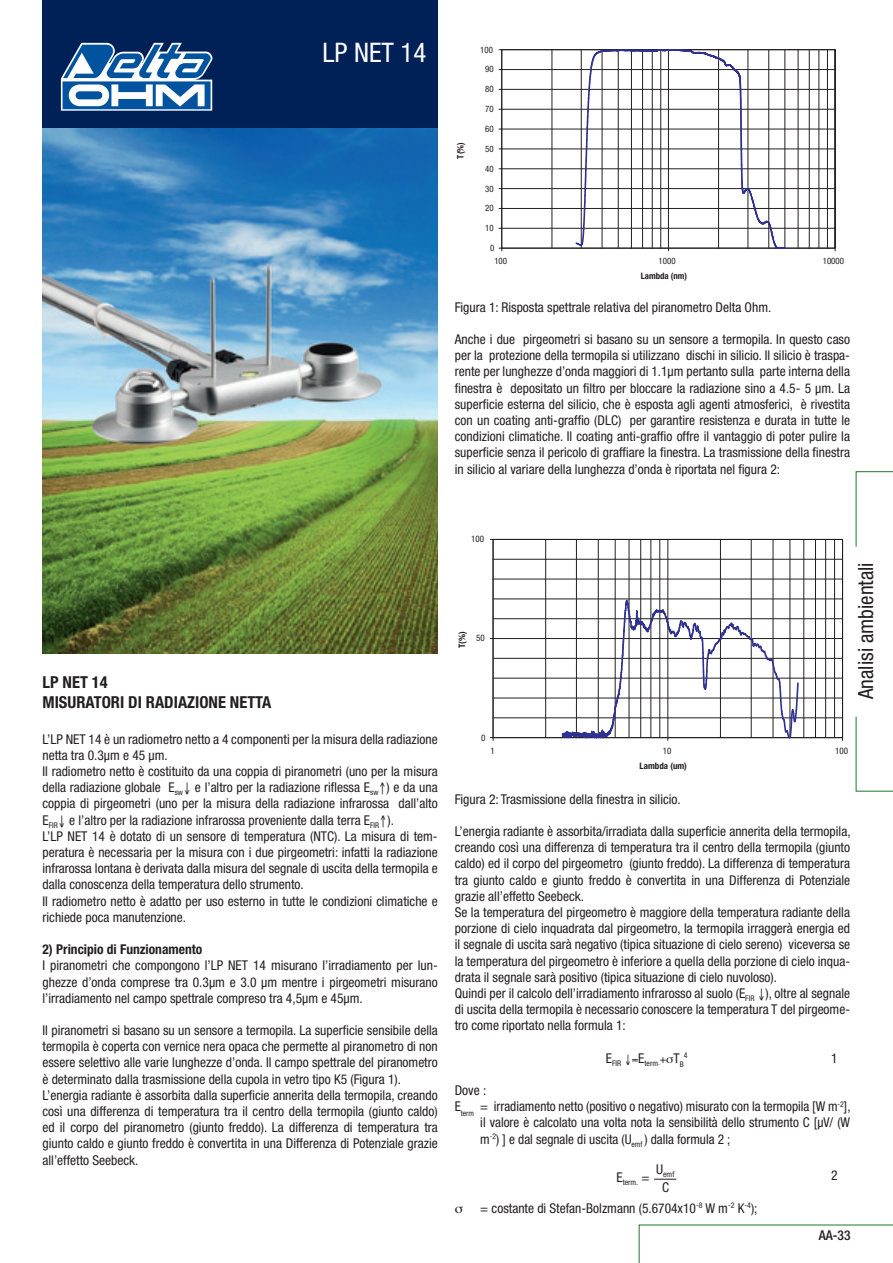
<style>
.page{position:relative;width:893px;height:1263px;background:#fff}
.page>*{position:absolute;margin:0;border:0;box-sizing:border-box;transform-origin:0 0}
.t1{font:condensed 27px "Helvetica Neue LT Std";color:#fff}
.t2{font:condensed 21px "Helvetica Neue LT Std";color:#231f20}
.t3{font:700 condensed 16.5px/19.8px "Helvetica Neue LT Std";color:#231f20}
.t4{font:condensed 13.5px/16.2px "Helvetica Neue LT Std";color:#231f20}
.t5{font:700 condensed 13.5px "Helvetica Neue LT Std";color:#231f20}
.t6{font:500 condensed 13.5px "Helvetica Neue LT Std";color:#231f20}
.t7{font:700 condensed 9px "Helvetica Neue LT Std";color:#231f20}
.t8{font:condensed 9px "Helvetica Neue LT Std";color:#231f20}
.t9{font:condensed 8.85px "Helvetica Neue LT Std";color:#231f20}
.t10{font:700 condensed 8.85px "Helvetica Neue LT Std";color:#231f20}
.t11{font:condensed 7.8px "Helvetica Neue LT Std";color:#231f20}
</style>
<div class="page">
<svg style="left:855px;top:471px;width:37px;height:321px"></svg>
<img style="left:42px;top:128px;width:396px;height:525px">
<div style="left:42px;top:0;width:396px;height:128px;background:#002158"></div>
<svg style="left:61px;top:43px;width:152px;height:68px;background:#6792bd"></svg>
<svg style="left:502px;top:49px;width:333px;height:199px"></svg>
<hr style="left:501px;top:50px;width:1px;height:198px;background:#231f20">
<hr style="left:502px;top:248px;width:333px;height:1px;background:#231f20">
<svg style="left:574px;top:48px;width:211px;height:203px"></svg>
<hr style="left:493px;top:718px;width:349px;height:1px;background:#231f20">
<hr style="left:493px;top:698px;width:349px;height:1px;background:#231f20">
<hr style="left:493px;top:678px;width:349px;height:1px;background:#231f20">
<hr style="left:493px;top:658px;width:349px;height:1px;background:#231f20">
<hr style="left:493px;top:618px;width:349px;height:1px;background:#231f20">
<hr style="left:493px;top:599px;width:349px;height:1px;background:#231f20">
<hr style="left:493px;top:579px;width:349px;height:1px;background:#231f20">
<hr style="left:493px;top:559px;width:349px;height:1px;background:#231f20">
<hr style="left:493px;top:638px;width:349px;height:1px;background:#231f20">
<hr style="left:545px;top:539px;width:1px;height:199px;background:#231f20">
<hr style="left:576px;top:539px;width:1px;height:199px;background:#231f20">
<hr style="left:598px;top:539px;width:1px;height:199px;background:#231f20">
<hr style="left:615px;top:539px;width:1px;height:199px;background:#231f20">
<hr style="left:629px;top:539px;width:1px;height:199px;background:#231f20">
<hr style="left:640px;top:539px;width:1px;height:199px;background:#231f20">
<hr style="left:651px;top:539px;width:1px;height:199px;background:#231f20">
<hr style="left:659px;top:539px;width:1px;height:199px;background:#231f20">
<hr style="left:720px;top:539px;width:1px;height:199px;background:#231f20">
<hr style="left:751px;top:539px;width:1px;height:199px;background:#231f20">
<hr style="left:773px;top:539px;width:1px;height:199px;background:#231f20">
<hr style="left:790px;top:539px;width:1px;height:199px;background:#231f20">
<hr style="left:803px;top:539px;width:1px;height:199px;background:#231f20">
<hr style="left:815px;top:539px;width:1px;height:199px;background:#231f20">
<hr style="left:825px;top:539px;width:1px;height:199px;background:#231f20">
<hr style="left:834px;top:539px;width:1px;height:199px;background:#231f20">
<hr style="left:667px;top:539px;width:1px;height:199px;background:#231f20">
<div style="left:493px;top:539px;width:350px;height:199px;border:1px solid #231f20"></div>
<hr style="left:493px;top:539px;width:1px;height:199px;background:#231f20">
<hr style="left:493px;top:737px;width:349px;height:1px;background:#231f20">
<svg style="left:561px;top:599px;width:238px;height:141px"></svg>
<svg style="left:639px;top:1225px;width:253px;height:38px"></svg>
<svg style="left:654px;top:1179px;width:22px;height:1px"></svg>
<h1 class="t1" style="left:323px;top:42px;width:105px">LP NET 14</h1>
<p class="t9" style="left:480px;top:46px;width:14px">100</p>
<p class="t9" style="left:485px;top:66px;width:10px">90</p>
<p class="t9" style="left:485px;top:86px;width:10px">80</p>
<p class="t9" style="left:485px;top:106px;width:10px">70</p>
<p class="t10" style="left:457px;top:159px;width:18px;rotate:-90deg">T(%)</p>
<p class="t9" style="left:485px;top:125px;width:10px">60</p>
<p class="t9" style="left:485px;top:145px;width:10px">50</p>
<p class="t9" style="left:485px;top:165px;width:10px">40</p>
<p class="t9" style="left:485px;top:185px;width:10px">30</p>
<p class="t9" style="left:485px;top:205px;width:10px">20</p>
<p class="t9" style="left:485px;top:225px;width:10px">10</p>
<p class="t9" style="left:490px;top:245px;width:6px">0</p>
<p class="t9" style="left:494px;top:257px;width:14px">100</p>
<p class="t9" style="left:658px;top:257px;width:18px">1000</p>
<p class="t9" style="left:823px;top:257px;width:23px">10000</p>
<p class="t10" style="left:641px;top:272px;width:48px">Lambda (nm)</p>
<p class="t4" style="left:455px;top:300px;width:318px">Figura 1: Risposta spettrale relativa del piranometro Delta Ohm.</p>
<p class="t4" style="left:455px;top:333px;width:397px;text-align:justify">Anche i due pirgeometri si basano su un sensore a termopila. In questo caso per la protezione della termopila si utilizzano dischi in silicio. Il silicio è traspa&shy;rente per lunghezze d’onda maggiori di 1.1μm pertanto sulla parte interna della finestra è depositato un filtro per bloccare la radiazione sino a 4.5- 5 μm. La superficie esterna del silicio, che è esposta agli agenti atmosferici, è rivestita con un coating anti-graffio (DLC) per garantire resistenza e durata in tutte le condizioni climatiche. Il coating anti-graffio offre il vantaggio di poter pulire la superficie senza il pericolo di graffiare la finestra. La trasmissione della finestra in silicio al variare della lunghezza d’onda è riportata nel figura 2:</p>
<p class="t3" style="left:42px;top:674px;width:230px">LP NET 14<br>MISURATORI DI RADIAZIONE NETTA</p>
<p class="t4" style="left:42px;top:732px;width:397px">L’LP NET 14 è un radiometro netto a 4 componenti per la misura della radiazione netta tra 0.3μm e 45 μm.<br>Il radiometro netto è costituito da una coppia di piranometri (uno per la misura della radiazione globale E<sub>sw</sub> e l’altro per la radiazione riflessa E<sub>sw</sub> ) e da una coppia di pirgeometri (uno per la misura della radiazione infrarossa dall’alto E<sub>FIR</sub> e l’altro per la radiazione infrarossa proveniente dalla terra E<sub>FIR</sub> ).<br>L’LP NET 14 è dotato di un sensore di temperatura (NTC). La misura di tem&shy;peratura è necessaria per la misura con i due pirgeometri: infatti la radiazione infrarossa lontana è derivata dalla misura del segnale di uscita della termopila e dalla conoscenza della temperatura dello strumento.<br>Il radiometro netto è adatto per uso esterno in tutte le condizioni climatiche e richiede poca manutenzione.</p>
<p class="t5" style="left:42px;top:944px;width:161px">2) Principio di Funzionamento</p>
<p class="t4" style="left:42px;top:959px;width:397px;text-align:justify">I piranometri che compongono l’LP NET 14 misurano l’irradiamento per lun&shy;ghezze d’onda comprese tra 0.3μm e 3.0 μm mentre i pirgeometri misurano l’irradiamento nel campo spettrale compreso tra 4,5μm e 45μm.</p>
<p class="t4" style="left:42px;top:1024px;width:397px">Il piranometri si basano su un sensore a termopila. La superficie sensibile della termopila è coperta con vernice nera opaca che permette al piranometro di non essere selettivo alle varie lunghezze d’onda. Il campo spettrale del piranometro è determinato dalla trasmissione della cupola in vetro tipo K5 (Figura 1).<br>L’energia radiante è assorbita dalla superficie annerita della termopila, creando così una differenza di temperatura tra il centro della termopila (giunto caldo) ed il corpo del piranometro (giunto freddo). La differenza di temperatura tra giunto caldo e giunto freddo è convertita in una Differenza di Potenziale grazie all’effetto Seebeck.</p>
<p class="t8" style="left:471px;top:536px;width:14px">100</p>
<p class="t7" style="left:458px;top:648px;width:18px;rotate:-90deg">T(%)</p>
<p class="t8" style="left:476px;top:635px;width:10px">50</p>
<h2 class="t2" style="left:857px;top:699px;width:138px;rotate:-90deg">Analisi ambientali</h2>
<p class="t8" style="left:481px;top:734px;width:6px">0</p>
<p class="t8" style="left:490px;top:747px;width:6px">1</p>
<p class="t8" style="left:663px;top:747px;width:10px">10</p>
<p class="t8" style="left:835px;top:747px;width:14px">100</p>
<p class="t7" style="left:640px;top:762px;width:49px">Lambda (um)</p>
<p class="t4" style="left:455px;top:792px;width:227px">Figura 2: Trasmissione della finestra in silicio.</p>
<p class="t4" style="left:455px;top:825px;width:397px">L’energia radiante è assorbita/irradiata dalla superficie annerita della termopila, creando così una differenza di temperatura tra il centro della termopila (giunto caldo) ed il corpo del pirgeometro (giunto freddo). La differenza di temperatura tra giunto caldo e giunto freddo è convertita in una Differenza di Potenziale grazie all’effetto Seebeck.<br>Se la temperatura del pirgeometro è maggiore della temperatura radiante della porzione di cielo inquadrata dal pirgeometro, la termopila irraggerà energia ed il segnale di uscita sarà negativo (tipica situazione di cielo sereno) viceversa se la temperatura del pirgeometro è inferiore a quella della porzione di cielo inqua&shy;drata il segnale sarà positivo (tipica situazione di cielo nuvoloso).<br>Quindi per il calcolo dell’irradiamento infrarosso al suolo (E<sub>FIR</sub> ), oltre al segnale di uscita della termopila è necessario conoscere la temperatura T del pirgeome&shy;tro come riportato nella formula 1:</p>
<p class="t11" style="left:606px;top:1060px;width:17px"><sup>E</sup>FIR</p>
<p class="t11" style="left:638px;top:1060px;width:47px"><sup>E</sup>term <sup>T</sup>B</p>
<p class="t11" style="left:684px;top:1053px;width:5px">4</p>
<p class="t4" style="left:831px;top:1051px;width:8px">1</p>
<p class="t4" style="left:455px;top:1084px;width:33px">Dove :</p>
<p class="t4" style="left:455px;top:1100px;width:397px">E<sub>term</sub> = irradiamento netto (positivo o negativo) misurato con la termopila [W m<sup>-2</sup>],</p>
<p class="t4" style="left:480px;top:1116px;width:371px">il valore è calcolato una volta nota la sensibilità dello strumento C [μV/ (W</p>
<p class="t4" style="left:480px;top:1132px;width:252px">m<sup>-2</sup>) ] e dal segnale di uscita (U<sub>emf</sub> ) dalla formula 2 ;</p>
<p class="t11" style="left:616px;top:1180px;width:35px"><sup>E</sup>term. <sup>=</sup></p>
<p class="t4" style="left:662px;top:1180px;width:9px">C</p>
<p class="t11" style="left:656px;top:1171px;width:20px"><sup>U</sup>emf</p>
<p class="t4" style="left:831px;top:1169px;width:8px">2</p>
<p class="t4" style="left:480px;top:1201px;width:279px">= costante di Stefan-Bolzmann (5.6704x10<sup>-8</sup> W m<sup>-2</sup> K<sup>-4</sup>);</p>
<p class="t6" style="left:819px;top:1227px;width:33px">AA-33</p>
</div>
